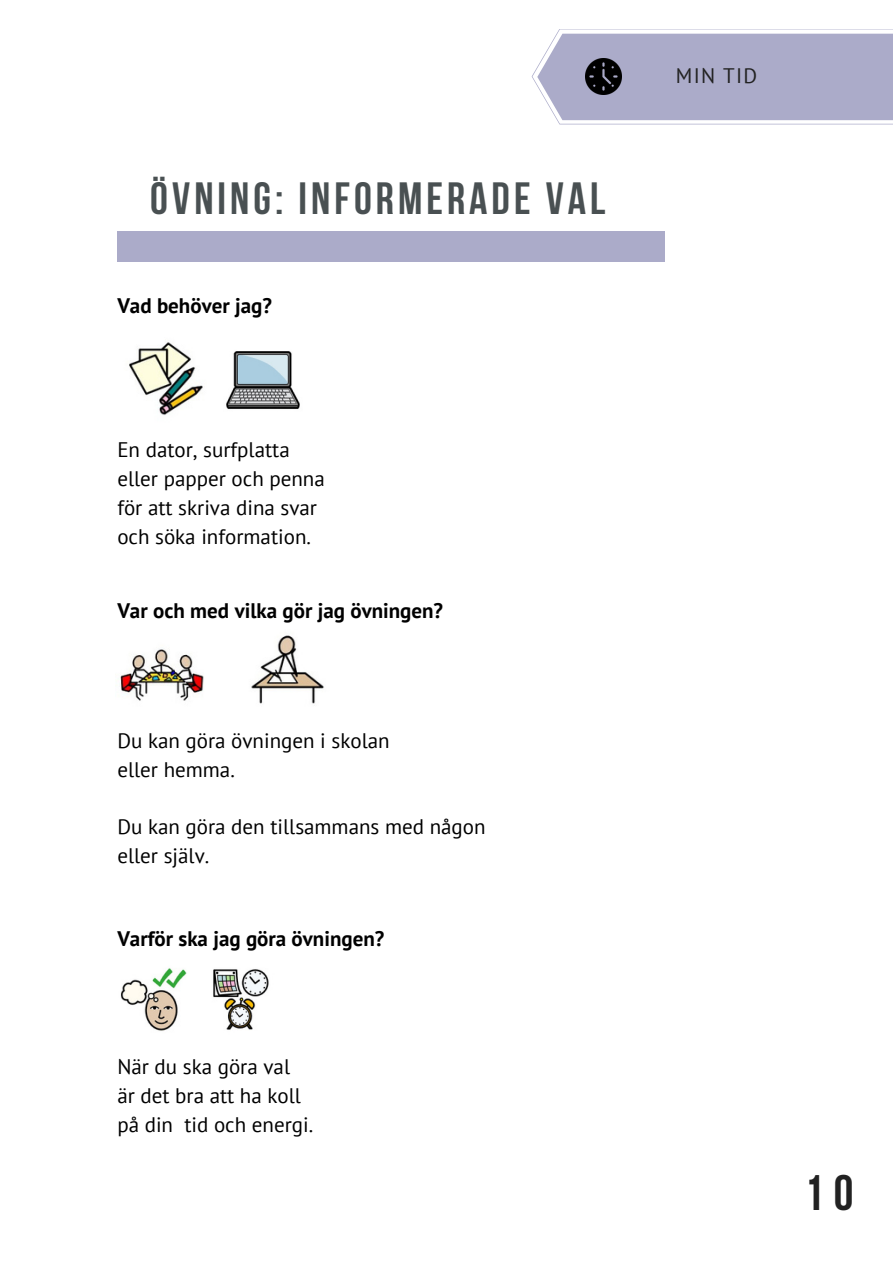
<style>
.page{position:relative;width:893px;height:1264px;background:#fff}
.page>*{position:absolute;margin:0;border:0;box-sizing:border-box;transform-origin:0 0}
.t1{font:700 49.65px "Bebas Neue";color:#222}
.t2{font:700 45px "Bebas Neue";letter-spacing:.09em;color:#495052}
.t3{font:21px "PT Sans";color:#000}
.t4{font:700 21px "PT Sans";color:#000}
.t5{font:21px "PT Sans";letter-spacing:.06em;color:#222}
</style>
<div class="page">
<div style="left:117px;top:232px;width:548px;height:29px;background:#ababc9"></div>
<img style="left:120px;top:649px;width:84px;height:52px">
<img style="left:251px;top:635px;width:73px;height:69px">
<img style="left:129px;top:342px;width:74px;height:73px">
<img style="left:226px;top:351px;width:74px;height:58px">
<svg style="left:531px;top:29px;width:361px;height:95px;background:#b6b6d0"></svg>
<img style="left:585px;top:58px;width:36px;height:36px">
<img style="left:213px;top:969px;width:56px;height:61px">
<img style="left:121px;top:968px;width:66px;height:63px">
<p class="t2" style="left:150px;top:180px;width:456px">ÖVNING: INFORMERADE VAL</p>
<p class="t4" style="left:117px;top:291px;width:156px">Vad behöver jag?</p>
<p class="t3" style="left:117px;top:435px;width:174px">En dator, surfplatta</p>
<p class="t3" style="left:117px;top:464px;width:209px">eller papper och penna</p>
<p class="t3" style="left:117px;top:493px;width:201px">för att skriva dina svar</p>
<p class="t3" style="left:117px;top:522px;width:195px">och söka information.</p>
<p class="t4" style="left:117px;top:596px;width:327px">Var och med vilka gör jag övningen?</p>
<p class="t3" style="left:117px;top:726px;width:274px">Du kan göra övningen i skolan</p>
<p class="t3" style="left:117px;top:755px;width:119px">eller hemma.</p>
<p class="t3" style="left:117px;top:813px;width:370px">Du kan göra den tillsammans med någon</p>
<p class="t3" style="left:117px;top:841px;width:93px">eller själv.</p>
<p class="t4" style="left:117px;top:925px;width:268px">Varför ska jag göra övningen?</p>
<p class="t3" style="left:117px;top:1052px;width:174px">När du ska göra val</p>
<p class="t3" style="left:117px;top:1081px;width:185px">är det bra att ha koll</p>
<p class="t3" style="left:117px;top:1110px;width:197px">på din tid och energi.</p>
<p class="t5" style="left:675px;top:62px;width:83px">MIN TID</p>
<p class="t1" style="left:804px;top:1172px;width:51px">10</p>
</div>
